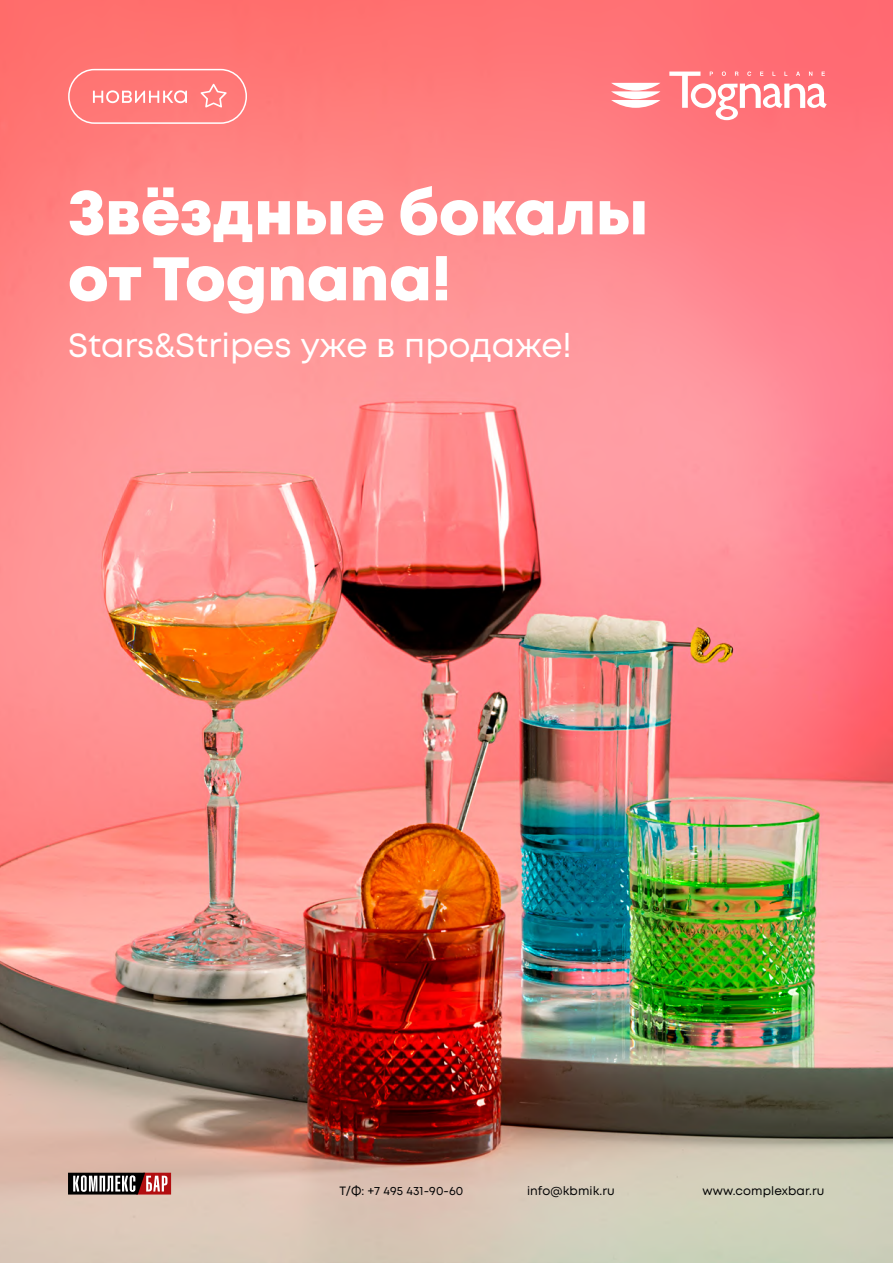
<style>
.page{position:relative;width:893px;height:1263px;background:#fff}
.page>*{position:absolute;margin:0;border:0;box-sizing:border-box;transform-origin:0 0}
.t1{font:800 61.5px/66px "Mont";color:#fff}
.t2{font:33.45px "Mont";color:#fff}
.t3{font:12px "Mont";letter-spacing:.01em;color:#020203}
</style>
<div class="page">
<img style="left:0;top:0;width:893px;height:1263px">
<svg style="left:68px;top:1173px;width:103px;height:21px"></svg>
<svg style="left:93px;top:90px;width:94px;height:13px"></svg>
<div style="left:68px;top:69px;width:179px;height:55px;border:2px solid #fff;border-radius:26px"></div>
<svg style="left:201px;top:84px;width:26px;height:24px"></svg>
<svg style="left:611px;top:83px;width:49px;height:25px"></svg>
<svg style="left:669px;top:72px;width:158px;height:48px"></svg>
<h1 class="t1" style="left:68px;top:181px;width:582px">Звёздные бокалы от Tognana!</h1>
<h2 class="t2" style="left:68px;top:324px;width:505px">Stars&amp;Stripes уже в продаже!</h2>
<p class="t3" style="left:340px;top:1183px;width:125px">Т/Ф: +7 495 431-90-60</p>
<p class="t3" style="left:527px;top:1183px;width:89px">info@kbmik.ru</p>
<p class="t3" style="left:703px;top:1183px;width:123px">www.complexbar.ru</p>
</div>
